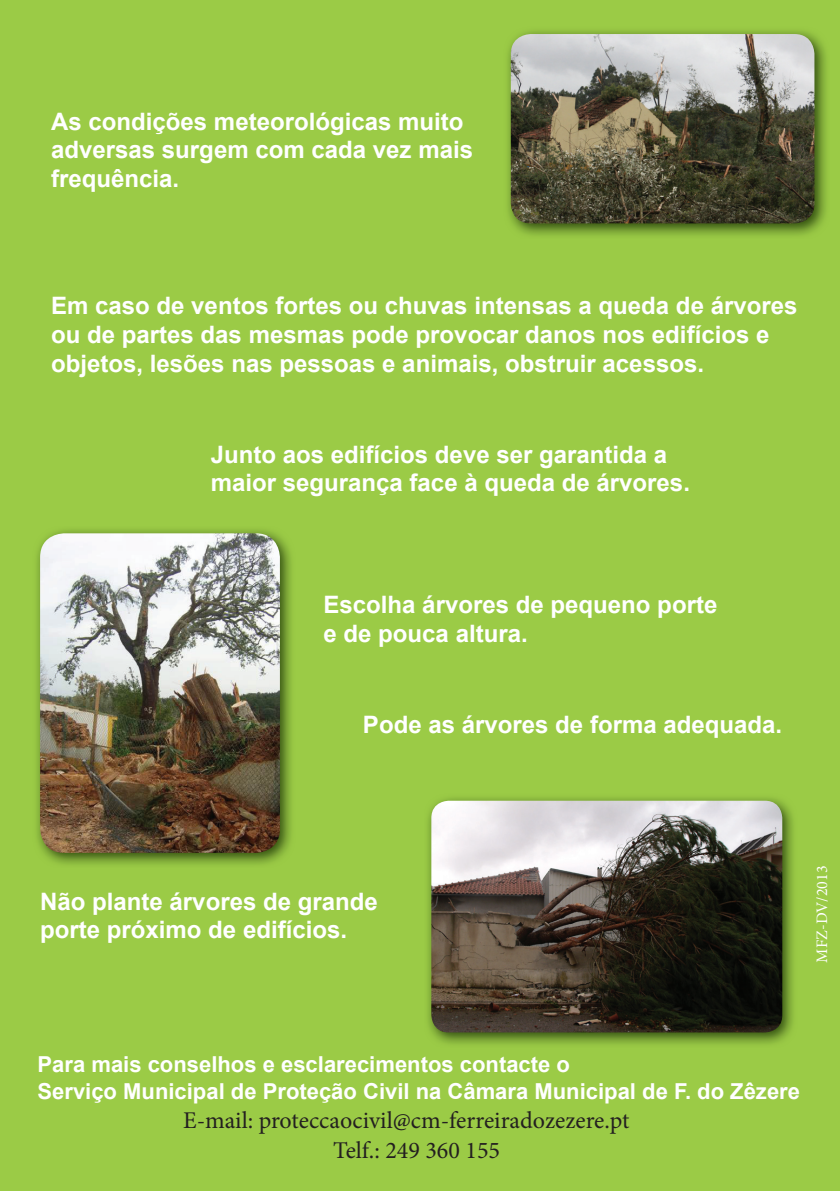
<style>
.page{position:relative;width:840px;height:1191px;background:#fff}
.page>*{position:absolute;margin:0;border:0;box-sizing:border-box;transform-origin:0 0}
.t1{font:700 24px/28.8px "Arial";color:#fff}
.t2{font:24px/29.4px "Minion Pro";color:#231f20}
.t3{font:700 22px/26.4px "Arial";color:#fff}
.t4{font:16px "Minion Pro";color:#fff}
</style>
<div class="page">
<div style="left:0;top:0;width:839px;height:1190px;background:#9bcb46"></div>
<img style="left:507px;top:30px;width:320px;height:206px">
<img style="left:510px;top:34px;width:304px;height:189px">
<img style="left:427px;top:797px;width:367px;height:247px">
<img style="left:431px;top:800px;width:350px;height:232px">
<img style="left:36px;top:529px;width:256px;height:336px">
<img style="left:40px;top:533px;width:240px;height:320px">
<p class="t1" style="left:51px;top:107px;width:423px">As condições meteorológicas muito adversas surgem com cada vez mais frequência.</p>
<p class="t1" style="left:51px;top:292px;width:747px">Em caso de ventos fortes ou chuvas intensas a queda de árvores ou de partes das mesmas pode provocar danos nos edifícios e objetos, lesões nas pessoas e animais, obstruir acessos.</p>
<p class="t1" style="left:210px;top:440px;width:480px">Junto aos edifícios deve ser garantida a maior segurança face à queda de árvores.</p>
<p class="t1" style="left:323px;top:591px;width:395px">Escolha árvores de pequeno porte e de pouca altura.</p>
<p class="t1" style="left:363px;top:711px;width:420px">Pode as árvores de forma adequada.</p>
<p class="t1" style="left:40px;top:887px;width:339px">Não plante árvores de grande porte próximo de edifícios.</p>
<p class="t4" style="left:810px;top:962px;width:98px;rotate:-90deg">MFZ-DV/2013</p>
<p class="t3" style="left:38px;top:1052px;width:763px">Para mais conselhos e esclarecimentos contacte o<br>Serviço Municipal de Proteção Civil na Câmara Municipal de F. do Zêzere</p>
<p class="t2" style="left:333px;top:1106px;width:297px;text-indent:-150px">E-mail: proteccaocivil@cm-ferreiradozezere.pt<br>Telf.: 249 360 155</p>
</div>
